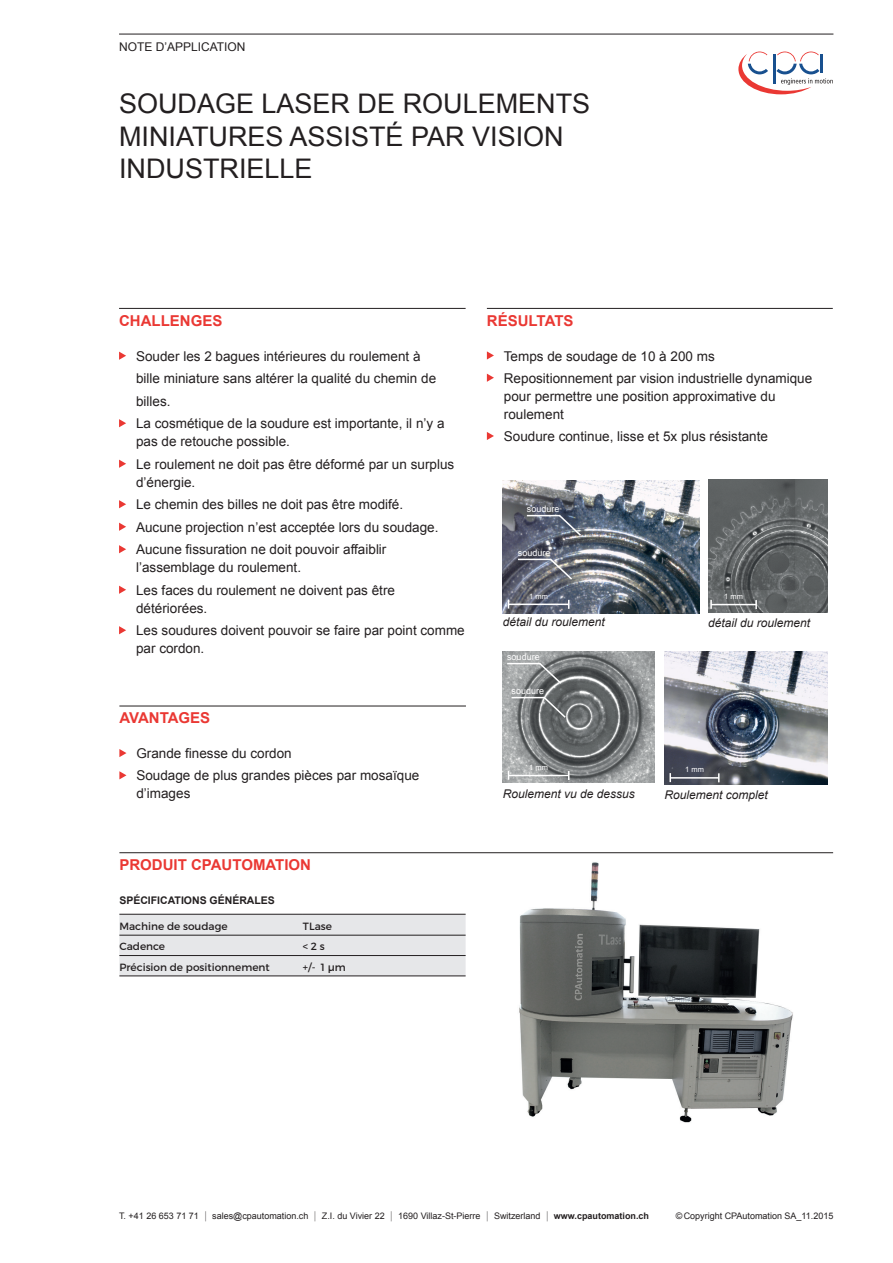
<style>
.page{position:relative;width:893px;height:1263px;background:#fff}
.page>*{position:absolute;margin:0;border:0;box-sizing:border-box;transform-origin:0 0}
.t1{font:27px/32.4px "Arial";color:#231f20}
.t2{font:700 15px "Arial";color:#ea3833}
.t3{font:13.5px/22.5px "Arial";color:#231f20}
.t4{font:italic 12px "Arial";color:#231f20}
.t5{font:12px "Arial";color:#231f20}
.t6{font:10.5px "Montserrat";color:#231f20}
.t7{font:700 10.5px "Arial";color:#231f20}
.t8{font:9px "Arial";color:#231f20}
.t9{font:9px "Arial";color:#fff}
.t10{font:7.5px "Arial";color:#fff}
.s1{font-size:10.8px}
.s2{font-weight:700}
</style>
<div class="page">
<hr style="left:119px;top:308px;width:347px;height:1px;background:#231f20">
<svg style="left:119px;top:352px;width:7px;height:8px"></svg>
<svg style="left:119px;top:419px;width:7px;height:8px"></svg>
<svg style="left:119px;top:460px;width:7px;height:8px"></svg>
<svg style="left:119px;top:500px;width:7px;height:8px"></svg>
<svg style="left:119px;top:523px;width:7px;height:8px"></svg>
<svg style="left:119px;top:545px;width:7px;height:8px"></svg>
<svg style="left:119px;top:586px;width:7px;height:8px"></svg>
<svg style="left:119px;top:626px;width:7px;height:8px"></svg>
<hr style="left:119px;top:706px;width:347px;height:1px;background:#231f20">
<svg style="left:119px;top:749px;width:7px;height:8px"></svg>
<svg style="left:119px;top:771px;width:7px;height:8px"></svg>
<hr style="left:119px;top:34px;width:714px;height:1px;background:#231f20">
<svg style="left:738px;top:52px;width:95px;height:42px"></svg>
<hr style="left:773px;top:54px;width:3px;height:29px;background:#18508f">
<hr style="left:119px;top:852px;width:714px;height:1px;background:#231f20">
<div style="left:119px;top:915px;width:347px;height:61px;background:#e6e7e9"></div>
<hr style="left:119px;top:935px;width:184px;height:1px;background:#231f20">
<hr style="left:303px;top:935px;width:163px;height:1px;background:#231f20">
<hr style="left:119px;top:955px;width:184px;height:1px;background:#231f20">
<hr style="left:303px;top:955px;width:163px;height:1px;background:#231f20">
<hr style="left:119px;top:976px;width:184px;height:1px;background:#231f20">
<hr style="left:303px;top:976px;width:163px;height:1px;background:#231f20">
<hr style="left:119px;top:914px;width:184px;height:1px;background:#231f20">
<hr style="left:303px;top:914px;width:163px;height:1px;background:#231f20">
<img style="left:519px;top:862px;width:274px;height:261px">
<hr style="left:487px;top:308px;width:346px;height:1px;background:#231f20">
<svg style="left:487px;top:351px;width:7px;height:9px"></svg>
<svg style="left:487px;top:374px;width:7px;height:8px"></svg>
<svg style="left:487px;top:432px;width:7px;height:8px"></svg>
<img style="left:664px;top:651px;width:163px;height:133px">
<img style="left:503px;top:651px;width:151px;height:131px">
<img style="left:503px;top:480px;width:197px;height:134px">
<img style="left:708px;top:479px;width:119px;height:134px">
<svg style="left:557px;top:513px;width:26px;height:24px"></svg>
<hr style="left:527px;top:515px;width:33px;height:1px;background:#fff">
<svg style="left:548px;top:557px;width:26px;height:24px"></svg>
<hr style="left:518px;top:559px;width:33px;height:1px;background:#fff">
<svg style="left:538px;top:661px;width:25px;height:24px"></svg>
<hr style="left:507px;top:663px;width:33px;height:1px;background:#fff">
<svg style="left:542px;top:695px;width:25px;height:24px"></svg>
<hr style="left:512px;top:697px;width:33px;height:1px;background:#fff">
<hr style="left:508px;top:604px;width:61px;height:1px;background:#fff">
<hr style="left:508px;top:775px;width:61px;height:1px;background:#fff">
<hr style="left:670px;top:777px;width:49px;height:2px;background:#fff">
<svg style="left:669px;top:773px;width:2px;height:9px"></svg>
<svg style="left:718px;top:773px;width:2px;height:9px"></svg>
<hr style="left:711px;top:604px;width:45px;height:1px;background:#fff">
<svg style="left:710px;top:600px;width:2px;height:9px"></svg>
<svg style="left:755px;top:600px;width:2px;height:9px"></svg>
<p class="t5" style="left:119px;top:39px;width:128px">NOTE D’APPLICATION</p>
<h1 class="t1" style="left:119px;top:88px;width:473px">SOUDAGE LASER DE ROULEMENTS<br>MINIATURES ASSISTÉ PAR VISION<br>INDUSTRIELLE</h1>
<p class="t2" style="left:119px;top:310px;width:105px">CHALLENGES</p>
<p class="t3" style="left:136px;top:345px;width:310px">Souder les 2 bagues intérieures du roulement à bille miniature sans altérer la qualité du chemin de billes.<br>La cosmétique de la soudure est importante, il n’y a</p>
<p class="t3" style="left:136px;top:430px;width:320px">pas de retouche possible.<br>Le roulement ne doit pas être déformé par un surplus</p>
<p class="t3" style="left:136px;top:471px;width:304px">d’énergie.<br>Le chemin des billes ne doit pas être modifé.<br>Aucune projection n’est acceptée lors du soudage.<br>Aucune fissuration ne doit pouvoir affaiblir</p>
<p class="t3" style="left:136px;top:556px;width:260px">l’assemblage du roulement.<br>Les faces du roulement ne doivent pas être</p>
<p class="t3" style="left:136px;top:597px;width:330px">détériorées.<br>Les soudures doivent pouvoir se faire par point comme</p>
<p class="t3" style="left:136px;top:637px;width:70px">par cordon.</p>
<p class="t2" style="left:119px;top:708px;width:92px">AVANTAGES</p>
<p class="t3" style="left:136px;top:742px;width:284px">Grande finesse du cordon<br>Soudage de plus grandes pièces par mosaïque</p>
<p class="t3" style="left:136px;top:783px;width:56px">d’images</p>
<p class="t2" style="left:119px;top:855px;width:193px">PRODUIT CPAUTOMATION</p>
<p class="t7" style="left:119px;top:893px;width:157px">SPÉCIFICATIONS GÉNÉRALES</p>
<p class="t6" style="left:119px;top:919px;width:110px">Machine de soudage</p>
<p class="t6" style="left:303px;top:919px;width:30px">TLase</p>
<p class="t6" style="left:119px;top:940px;width:47px">Cadence</p>
<p class="t6" style="left:303px;top:940px;width:23px">&lt; 2 s</p>
<p class="t6" style="left:119px;top:961px;width:152px">Précision de positionnement</p>
<p class="t6" style="left:303px;top:961px;width:44px">+/- 1 µm</p>
<p class="t2" style="left:487px;top:310px;width:88px">RÉSULTATS</p>
<p class="t3" style="left:504px;top:345px;width:310px">Temps de soudage de 10 à 200 ms<br>Repositionnement par vision industrielle dynamique</p>
<p class="t3" style="left:504px;top:387px;width:273px;line-height:18px">pour permettre une position approximative du roulement</p>
<p class="t3" style="left:504px;top:425px;width:266px">Soudure continue, lisse et 5x plus résistante</p>
<p class="t9" style="left:527px;top:503px;width:34px">soudure</p>
<p class="t9" style="left:518px;top:547px;width:34px">soudure</p>
<p class="t10" style="left:529px;top:591px;width:20px">1 mm</p>
<p class="t10" style="left:724px;top:591px;width:20px">1 mm</p>
<p class="t4" style="left:503px;top:614px;width:104px">détail du roulement</p>
<p class="t4" style="left:708px;top:615px;width:104px">détail du roulement</p>
<p class="t9" style="left:507px;top:651px;width:34px">soudure</p>
<p class="t9" style="left:512px;top:685px;width:34px">soudure</p>
<p class="t10" style="left:529px;top:762px;width:20px">1 mm</p>
<p class="t10" style="left:685px;top:765px;width:20px">1 mm</p>
<p class="t4" style="left:503px;top:786px;width:134px">Roulement vu de dessus</p>
<p class="t4" style="left:664px;top:787px;width:105px">Roulement complet</p>
<p class="t8" style="left:119px;top:1210px;width:532px">T. +41 26 653 71 71 <span class="s1">|</span> sales@cpautomation.ch <span class="s1">|</span> Z.I. du Vivier 22 <span class="s1">|</span> 1690 Villaz-St-Pierre <span class="s1">|</span> Switzerland <span class="s1">|</span> <span class="s2">www.cpautomation.ch</span></p>
<p class="t8" style="left:676px;top:1210px;width:159px">©Copyright CPAutomation SA_11.2015</p>
</div>
